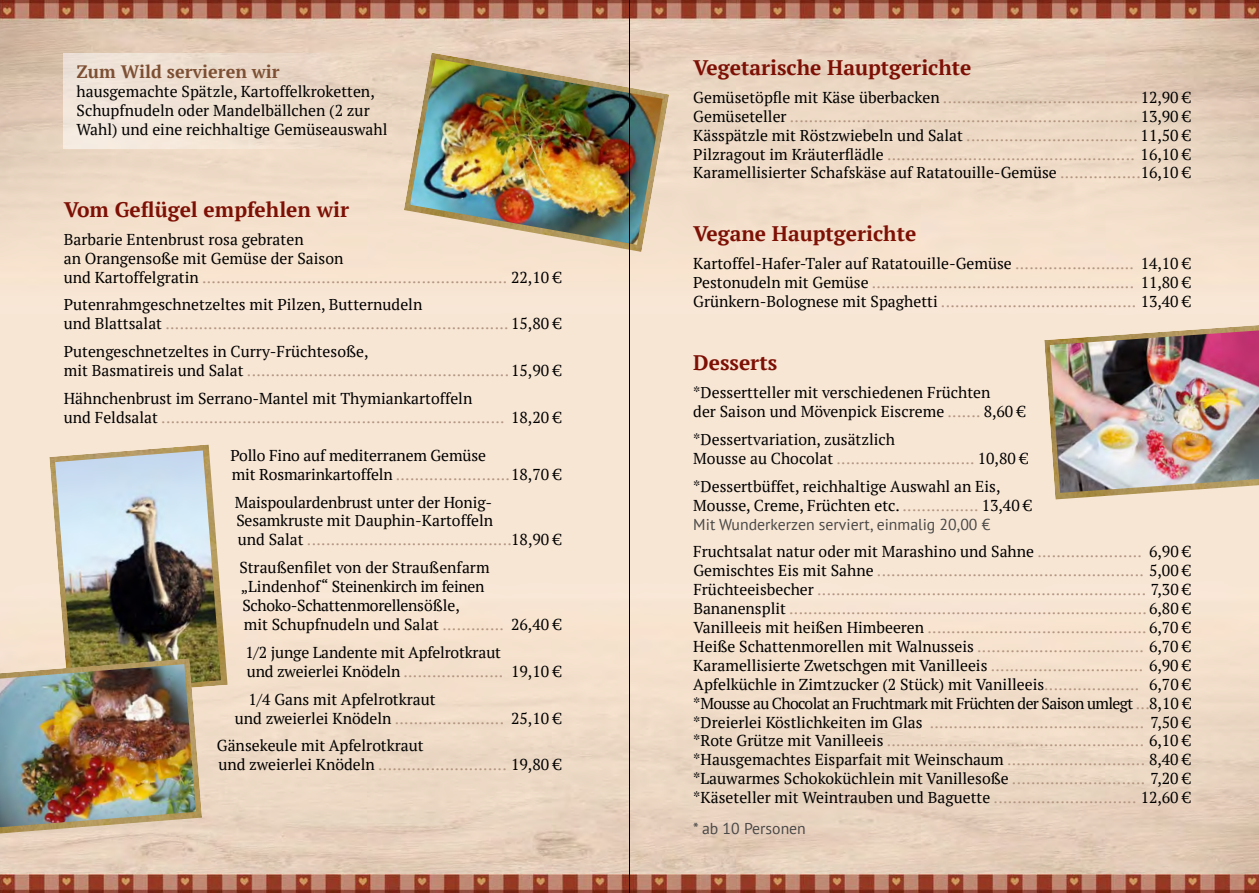
<style>
.page{position:relative;width:1259px;height:893px;background:#fff}
.page>*{position:absolute;margin:0;border:0;box-sizing:border-box;transform-origin:0 0}
.t1{font:700 21px "PT Serif";color:#7d1005}
.t2{font:700 18px "PT Serif";color:#7d5034}
.t3{font:15.75px/18.9px "PT Serif";color:#b39682;text-align:justify}
.t4{font:15.75px/18.9px "PT Serif";color:#000}
.t5{font:15.75px "PT Sans";color:#484847}
.s1{color:#b39682}
.s2{color:#000}
</style>
<div class="page">
<img style="left:0;top:0;width:1259px;height:893px">
<img style="left:64px;top:53px;width:327px;height:96px">
<img style="left:404px;top:53px;width:265px;height:199px">
<img style="left:410px;top:59px;width:252px;height:186px">
<img style="left:1044px;top:325px;width:215px;height:174px">
<img style="left:1049px;top:329px;width:210px;height:164px">
<img style="left:49px;top:444px;width:178px;height:253px">
<img style="left:55px;top:450px;width:166px;height:242px">
<img style="left:0;top:658px;width:202px;height:177px">
<img style="left:0;top:664px;width:196px;height:166px">
<hr style="left:629px;top:0;width:1px;height:893px;background:#000">
<p class="t2" style="left:77px;top:60px;width:205px">Zum Wild servieren wir</p>
<p class="t4" style="left:77px;top:82px;width:312px">hausgemachte Spätzle, Kartoffelkroketten,<br>Schupfnudeln oder Mandelbällchen (2 zur<br>Wahl) und eine reichhaltige Gemüseauswahl</p>
<h1 class="t1" style="left:64px;top:195px;width:287px">Vom Geflügel empfehlen wir</h1>
<p class="t4" style="left:64px;top:229px;width:499px">Barbarie Entenbrust rosa gebraten<br>an Orangensoße mit Gemüse der Saison<br>und Kartoffelgratin <span class="s1">................................................................</span> 22,10 €</p>
<p class="t3" style="left:64px;top:295px;width:499px"><span class="s2">Putenrahmgeschnetzeltes mit Pilzen, Butternudeln<br>und Blattsalat</span> ........................................................................ <span class="s2">15,80 €</span></p>
<p class="t4" style="left:64px;top:342px;width:499px">Putengeschnetzeltes in Curry-Früchtesoße,<br>mit Basmatireis und Salat <span class="s1">.......................................................</span> 15,90 €</p>
<p class="t3" style="left:64px;top:389px;width:499px"><span class="s2">Hähnchenbrust im Serrano-Mantel mit Thymiankartoffeln<br>und Feldsalat</span> ........................................................................ <span class="s2">18,20 €</span></p>
<p class="t4" style="left:230px;top:445px;width:332px">Pollo Fino auf mediterranem Gemüse<br>mit Rosmarinkartoffeln <span class="s1">........................</span> 18,70 €</p>
<p class="t4" style="left:235px;top:492px;width:328px">Maispoulardenbrust unter der Honig-<br>Sesamkruste mit Dauphin-Kartoffeln<br>und Salat <span class="s1">...........................................</span> 18,90 €</p>
<p class="t4" style="left:239px;top:558px;width:323px">Straußenfilet von der Straußenfarm „Lindenhof“ Steinenkirch im feinen Schoko-Schattenmorellensößle,<br>mit Schupfnudeln und Salat <span class="s1">.............</span> 26,40 €</p>
<p class="t4" style="left:245px;top:642px;width:317px">1/2 junge Landente mit Apfelrotkraut<br>und zweierlei Knödeln <span class="s1">.....................</span> 19,10 €</p>
<p class="t4" style="left:235px;top:689px;width:328px;text-indent:14px">1/4 Gans mit Apfelrotkraut<br>und zweierlei Knödeln <span class="s1">.......................</span> 25,10 €</p>
<p class="t4" style="left:217px;top:736px;width:346px">Gänsekeule mit Apfelrotkraut<br>und zweierlei Knödeln <span class="s1">...........................</span> 19,80 €</p>
<h1 class="t1" style="left:693px;top:53px;width:280px">Vegetarische Hauptgerichte</h1>
<p class="t3" style="left:693px;top:87px;width:499px"><span class="s2">Gemüsetöpfle mit Käse überbacken</span> ......................................... <span class="s2">12,90 € Gemüseteller</span> ......................................................................... <span class="s2">13,90 € Kässpätzle mit Röstzwiebeln und Salat</span> .................................... <span class="s2">11,50 € Pilzragout im Kräuterflädle</span> .................................................... <span class="s2">16,10 € Karamellisierter Schafskäse auf Ratatouille-Gemüse</span> ................. <span class="s2">16,10 €</span></p>
<h1 class="t1" style="left:693px;top:220px;width:224px">Vegane Hauptgerichte</h1>
<p class="t3" style="left:693px;top:254px;width:499px"><span class="s2">Kartoffel-Hafer-Taler auf Ratatouille-Gemüse</span> ......................... <span class="s2">14,10 € Pestonudeln mit Gemüse</span> ....................................................... <span class="s2">11,80 € Grünkern-Bolognese mit Spaghetti</span> ......................................... <span class="s2">13,40 €</span></p>
<h1 class="t1" style="left:693px;top:348px;width:85px">Desserts</h1>
<p class="t4" style="left:693px;top:383px;width:334px">*Dessertteller mit verschiedenen Früchten<br>der Saison und Mövenpick Eiscreme <span class="s1">.......</span> 8,60 €</p>
<p class="t4" style="left:693px;top:429px;width:336px">*Dessertvariation, zusätzlich<br>Mousse au Chocolat <span class="s1">.............................</span> 10,80 €</p>
<p class="t4" style="left:693px;top:476px;width:340px">*Dessertbüffet, reichhaltige Auswahl an Eis,<br>Mousse, Creme, Früchten etc. <span class="s1">................</span> 13,40 €</p>
<p class="t5" style="left:693px;top:513px;width:298px">Mit Wunderkerzen serviert, einmalig 20,00 €</p>
<p class="t3" style="left:693px;top:542px;width:499px"><span class="s2">Fruchtsalat natur oder mit Marashino und Sahne</span> ...................... <span class="s2">6,90 € Gemischtes Eis mit Sahne</span> ........................................................ <span class="s2">5,00 € Früchteeisbecher</span> ..................................................................... <span class="s2">7,30 € Bananensplit</span> ........................................................................... <span class="s2">6,80 € Vanilleeis mit heißen Himbeeren</span> .............................................. <span class="s2">6,70 € Heiße Schattenmorellen mit Walnusseis</span> ................................... <span class="s2">6,70 € Karamellisierte Zwetschgen mit Vanilleeis</span> ................................ <span class="s2">6,90 € Apfelküchle in Zimtzucker (2 Stück) mit Vanilleeis</span>.................... <span class="s2">6,70 € *Mousse au Chocolat an Fruchtmark mit Früchten der Saison umlegt</span> ... <span class="s2">8,10 € *Dreierlei Köstlichkeiten im Glas</span> ............................................. <span class="s2">7,50 € *Rote Grütze mit Vanilleeis</span> ...................................................... <span class="s2">6,10 € *Hausgemachtes Eisparfait mit Weinschaum</span> ............................. <span class="s2">8,40 € *Lauwarmes Schokoküchlein mit Vanillesoße</span> ............................ <span class="s2">7,20 € *Käseteller mit Weintrauben und Baguette</span> .............................. <span class="s2">12,60 €</span></p>
<p class="t5" style="left:693px;top:818px;width:114px">* ab 10 Personen</p>
</div>
